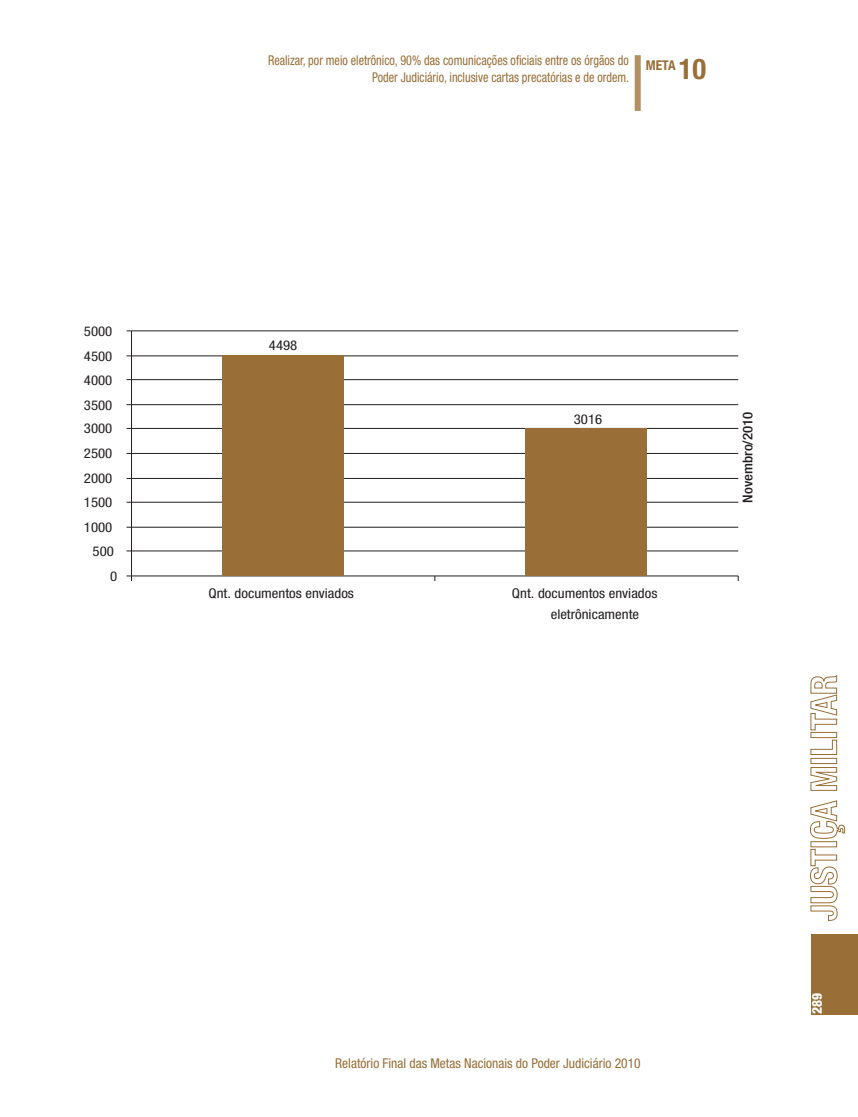
<style>
.page{position:relative;width:858px;height:1117px;background:#fff}
.page>*{position:absolute;margin:0;border:0;box-sizing:border-box;transform-origin:0 0}
.t1{font:condensed 13.5px/16.5px "Helvetica Neue";color:#996e37;text-align:right;scale:.9 1}
.t2{font:condensed 13.5px/21.3px "Helvetica Neue LT Std";color:#231f20;scale:1.1 1}
.t3{font:condensed 13.5px "Helvetica Neue";color:#996e37}
.t4{font:500 condensed 13.5px "Helvetica Neue LT Std";color:#231f20;scale:1.1 1}
.t5{font:700 condensed 13.5px "Helvetica Neue";color:#996e37}
.t6{font:800 condensed 13.5px "Helvetica Neue";color:#fff}
.s1{font-size:28.5px}
</style>
<div class="page">
<div style="left:634px;top:55px;width:6px;height:56px;background:#b38f62"></div>
<div style="left:810px;top:934px;width:47px;height:80px;background:#996e37"></div>
<hr style="left:131px;top:550px;width:607px;height:1px;background:#231f20">
<hr style="left:131px;top:527px;width:607px;height:1px;background:#231f20">
<hr style="left:131px;top:502px;width:607px;height:1px;background:#231f20">
<hr style="left:131px;top:478px;width:607px;height:1px;background:#231f20">
<hr style="left:131px;top:453px;width:607px;height:1px;background:#231f20">
<hr style="left:131px;top:428px;width:607px;height:1px;background:#231f20">
<hr style="left:131px;top:404px;width:607px;height:1px;background:#231f20">
<hr style="left:131px;top:379px;width:607px;height:1px;background:#231f20">
<hr style="left:131px;top:355px;width:607px;height:1px;background:#231f20">
<hr style="left:131px;top:330px;width:607px;height:1px;background:#231f20">
<hr style="left:131px;top:331px;width:1px;height:245px;background:#231f20">
<hr style="left:131px;top:575px;width:607px;height:1px;background:#231f20">
<svg style="left:126px;top:575px;width:6px;height:6px"></svg>
<div style="left:222px;top:356px;width:121px;height:220px;background:#996e37"></div>
<div style="left:525px;top:428px;width:121px;height:148px;background:#996e37"></div>
<svg style="left:809px;top:849px;width:28px;height:71px"></svg>
<div style="left:810px;top:841px;width:26px;height:6px;border:1px solid #996e37"></div>
<svg style="left:809px;top:800px;width:35px;height:38px"></svg>
<svg style="left:810px;top:767px;width:26px;height:23px"></svg>
<div style="left:810px;top:758px;width:26px;height:5px;border:1px solid #996e37"></div>
<svg style="left:810px;top:739px;width:26px;height:16px"></svg>
<div style="left:810px;top:732px;width:26px;height:5px;border:1px solid #996e37"></div>
<svg style="left:810px;top:675px;width:26px;height:55px"></svg>
<p class="t1" style="left:268px;top:52px;width:402px">Realizar, por meio eletrônico, 90% das comunicações oficiais entre os órgãos do<br>Poder Judiciário, inclusive cartas precatórias e de ordem.</p>
<p class="t5" style="left:645px;top:57px;width:62px">META <span class="s1">10</span></p>
<p class="t2" style="left:84px;top:320px;width:27px">5000</p>
<p class="t2" style="left:84px;top:345px;width:27px">4500</p>
<p class="t2" style="left:84px;top:369px;width:27px">4000</p>
<p class="t2" style="left:84px;top:394px;width:27px">3500</p>
<p class="t2" style="left:84px;top:418px;width:27px">3000</p>
<p class="t2" style="left:84px;top:443px;width:27px">2500</p>
<p class="t2" style="left:84px;top:468px;width:27px">2000</p>
<p class="t2" style="left:84px;top:491px;width:27px">1500</p>
<p class="t2" style="left:84px;top:516px;width:27px">1000</p>
<p class="t2" style="left:93px;top:540px;width:21px">500</p>
<p class="t2" style="left:110px;top:565px;width:8px">0</p>
<p class="t2" style="left:269px;top:334px;width:27px">4498</p>
<p class="t2" style="left:573px;top:409px;width:27px">3016</p>
<p class="t2" style="left:208px;top:582px;width:134px">Qnt. documentos enviados</p>
<p class="t2" style="left:550px;top:582px;width:98px;text-indent:-39px">Qnt. documentos enviados eletrônicamente</p>
<p class="t4" style="left:739px;top:502px;width:84px;rotate:-90deg">Novembro/2010</p>
<p class="t3" style="left:335px;top:1055px;width:307px">Relatório Final das Metas Nacionais do Poder Judiciário 2010</p>
<p class="t6" style="left:808px;top:1014px;width:23px;rotate:-90deg">289</p>
</div>
